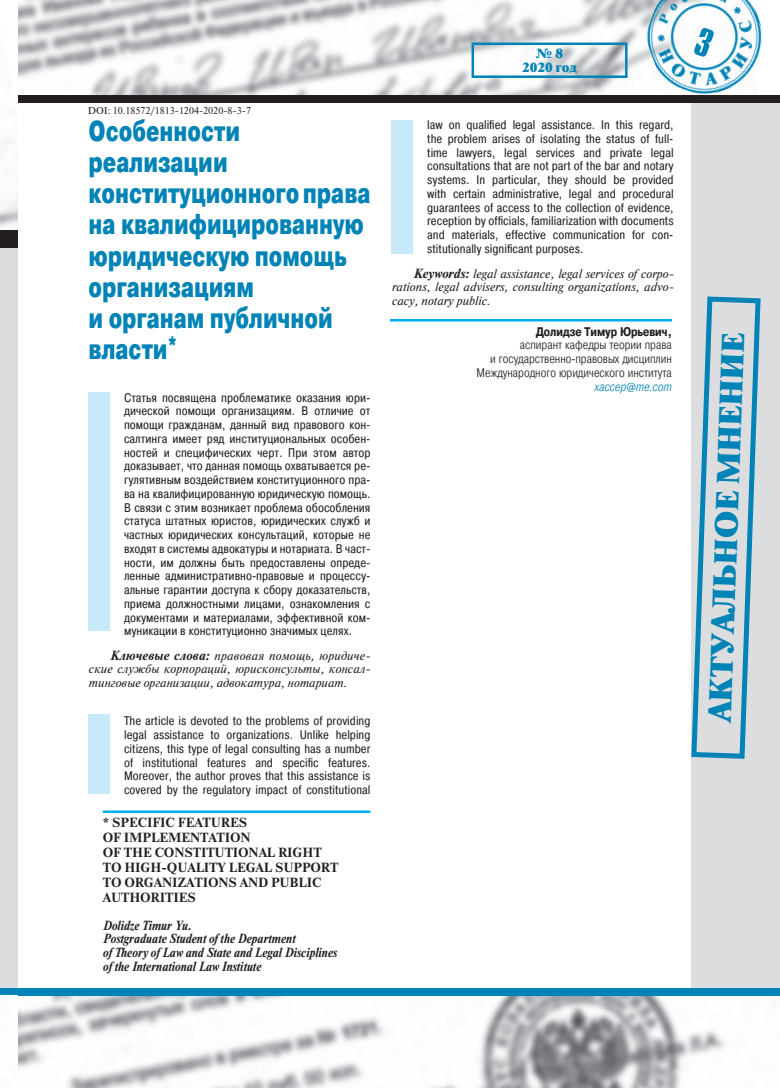
<style>
.page{position:relative;width:780px;height:1088px;background:#fff}
.page>*{position:absolute;margin:0;border:0;box-sizing:border-box;transform-origin:0 0}
.t1{font:30px "Newton XC";color:#0083b6}
.t2{font:900 28.75px/31.2px "Pragmatica Cond";color:#0083b6;scale:.8 1}
.t3{font:12.5px/13.8px "Pragmatica Cond";color:#231f20;text-align:justify}
.t4{font:italic 12.5px/13.8px "Newton C";color:#231f20;text-align:justify}
.t5{font:italic 700 12.5px/13.8px "Newton C";color:#231f20;scale:.9 1}
.t6{font:700 12.5px/15px "Newton C";color:#231f20}
.t7{font:300 12.5px/13.8px "Pragmatica Cond";color:#231f20;text-align:right}
.t8{font:700 12.5px "Pragmatica Cond C";color:#231f20}
.t9{font:italic 300 12.5px "Pragmatica Cond";color:#0083b6}
.t10{font:12.5px/13.8px "Newton XC";color:#0083b6;text-align:center}
.t11{font:10px "Newton C";color:#231f20}
.s1{font-weight:700}
</style>
<div class="page">
<img style="left:18px;top:0;width:761px;height:96px">
<img style="left:18px;top:996px;width:707px;height:92px">
<div style="left:691px;top:103px;width:89px;height:886px;background:#dcdddf"></div>
<svg style="left:470px;top:41px;width:158px;height:38px"></svg>
<div style="left:18px;top:96px;width:762px;height:7px;background:#231f20"></div>
<img style="left:632px;top:0;width:145px;height:96px">
<div style="left:18px;top:989px;width:762px;height:7px;background:#0083b6"></div>
<svg style="left:691px;top:296px;width:70px;height:463px"></svg>
<div style="left:0;top:248px;width:18px;height:740px;background:#dcdddf"></div>
<div style="left:0;top:988px;width:35px;height:7px;background:#0083b6"></div>
<div style="left:0;top:230px;width:18px;height:18px;background:#231f20"></div>
<div style="left:89px;top:392px;width:21px;height:239px;background:#c6eafa"></div>
<div style="left:89px;top:714px;width:21px;height:80px;background:#c6eafa"></div>
<div style="left:392px;top:120px;width:21px;height:134px;background:#c6eafa"></div>
<hr style="left:103px;top:810px;width:267px;height:3px;background:#00aeef">
<hr style="left:390px;top:319px;width:281px;height:2px;background:#00aeef">
<svg style="left:693px;top:27px;width:21px;height:31px"></svg>
<p class="t11" style="left:88px;top:107px;width:165px">DOI: 10.18572/1813-1204-2020-8-3-7</p>
<h2 class="t2" style="left:89px;top:116px;width:354px">Особенности реализации конституционного права на квалифицированную юридическую помощь организациям<br>и органам публичной власти*</h2>
<p class="t3" style="left:124px;top:391px;width:248px">Статья посвящена проблематике оказания юри&shy;дической помощи организациям. В отличие от помощи гражданам, данный вид правового кон&shy;салтинга имеет ряд институциональных особен&shy;ностей и специфических черт. При этом автор доказывает, что данная помощь охватывается ре&shy;гулятивным воздействием конституционного пра&shy;ва на квалифицированную юридическую помощь.<br>В связи с этим возникает проблема обособления статуса штатных юристов, юридических служб и частных юридических консультаций, которые не входят в системы адвокатуры и нотариата. В част&shy;ности, им должны быть предоставлены опреде&shy;ленные административно-правовые и процессу&shy;альные гарантии доступа к сбору доказательств, приема должностными лицами, ознакомления с документами и материалами, эффективной ком&shy;муникации в конституционно значимых целях.</p>
<p class="t4" style="left:89px;top:650px;width:283px;text-indent:21px"><span class="s1">Ключевые слова:</span> правовая помощь, юридиче&shy;ские службы корпораций, юрисконсульты, консал&shy;тинговые организации, адвокатура, нотариат.</p>
<p class="t3" style="left:124px;top:715px;width:248px">The article is devoted to the problems of providing legal assistance to organizations. Unlike helping citizens, this type of legal consulting has a number of institutional features and specific features.<br>Moreover, the author proves that this assistance is covered by the regulatory impact of constitutional</p>
<p class="t6" style="left:103px;top:816px;width:237px">* SPECIFIC FEATURES<br>OF IMPLEMENTATION<br>OF THE CONSTITUTIONAL RIGHT<br>TO HIGH-QUALITY LEGAL SUPPORT<br>TO ORGANIZATIONS AND PUBLIC<br>AUTHORITIES</p>
<p class="t5" style="left:103px;top:919px;width:262px">Dolidze Timur Yu.<br>Postgraduate Student of the Department<br>of Theory of Law and State and Legal Disciplines of the International Law Institute</p>
<p class="t10" style="left:522px;top:47px;width:56px">№ 8<br>2020 год</p>
<p class="t3" style="left:427px;top:119px;width:248px">law on qualified legal assistance. In this regard, the problem arises of isolating the status of full&shy;time lawyers, legal services and private legal consultations that are not part of the bar and notary systems. In particular, they should be provided with certain administrative, legal and procedural guarantees of access to the collection of evidence, reception by officials, familiarization with documents and materials, effective communication for con&shy;stitutionally significant purposes.</p>
<p class="t4" style="left:392px;top:268px;width:283px;text-indent:21px"><span class="s1">Keywords:</span> legal assistance, legal services of corpo&shy;rations, legal advisers, consulting organizations, advo&shy;cacy, notary public.</p>
<p class="t8" style="left:536px;top:324px;width:137px">Долидзе Тимур Юрьевич,</p>
<p class="t7" style="left:476px;top:338px;width:197px">аспирант кафедры теории права<br>и государственно-правовых дисциплин<br>Международного юридического института</p>
<p class="t9" style="left:594px;top:382px;width:79px">xaccep@me.com</p>
<h1 class="t1" style="left:702px;top:722px;width:392px;rotate:-88deg">АКТУАЛЬНОЕ МНЕНИЕ</h1>
</div>
